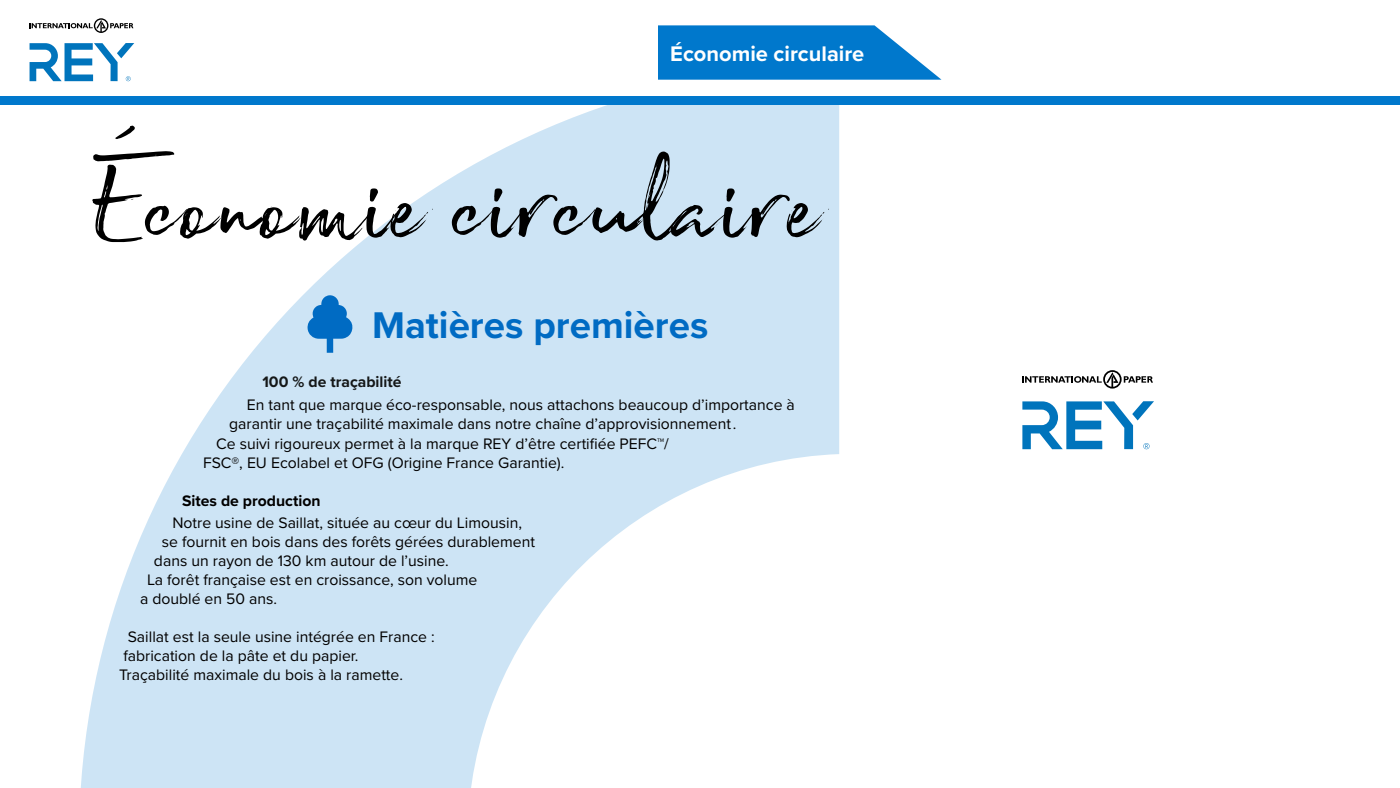
<style>
.page{position:relative;width:1400px;height:788px;background:#fff}
.page>*{position:absolute;margin:0;border:0;box-sizing:border-box;transform-origin:0 0}
.t1{font:142.62px "Broadcast Matter";letter-spacing:-.015em;color:#000}
.t2{font:700 38.5px "Proxima Nova";color:#0078cc}
.t3{font:700 21.88px "Proxima Nova";color:#fff}
.t4{font:15.75px/18.9px "Proxima Nova";color:#000}
.t5{font:700 15.75px "Proxima Nova";color:#1b1b1a}
.t6{font:700 15.75px "Proxima Nova";color:#000}
</style>
<div class="page">
<svg style="left:81px;top:105px;width:758px;height:683px;fill:#cde4f5"></svg>
<div style="left:0;top:96px;width:1400px;height:9px;background:#0078cc"></div>
<svg style="left:29px;top:18px;width:104px;height:15px"></svg>
<svg style="left:30px;top:43px;width:104px;height:38px"></svg>
<svg style="left:1022px;top:370px;width:131px;height:18px"></svg>
<svg style="left:1022px;top:401px;width:132px;height:48px"></svg>
<svg style="left:658px;top:25px;width:284px;height:55px;background:#2189d2"></svg>
<h3 class="t3" style="left:670px;top:38px;width:196px">Économie circulaire</h3>
<h1 class="t1" style="left:90px;top:119px;width:730px">Économie circulaire</h1>
<h2 class="t2" style="left:372px;top:297px;width:338px">Matières premières</h2>
<p class="t5" style="left:262px;top:370px;width:141px">100 % de traçabilité</p>
<p class="t4" style="left:247px;top:394px;width:550px">En tant que marque éco-responsable, nous attachons beaucoup d’importance à</p>
<p class="t4" style="left:229px;top:414px;width:509px">garantir une traçabilité maximale dans notre chaîne d’approvisionnement .</p>
<p class="t4" style="left:216px;top:433px;width:454px">Ce suivi rigoureux permet à la marque REY d’être certifiée PEFC™/</p>
<p class="t4" style="left:203px;top:452px;width:363px">FSC®, EU Ecolabel et OFG (Origine France Garantie).</p>
<p class="t6" style="left:182px;top:488px;width:140px">Sites de production</p>
<p class="t4" style="left:172px;top:513px;width:351px">Notre usine de Saillat, située au cœur du Limousin,</p>
<p class="t4" style="left:162px;top:532px;width:375px">se fournit en bois dans des forêts gérées durablement</p>
<p class="t4" style="left:154px;top:550px;width:296px">dans un rayon de 130 km autour de l’usine.</p>
<p class="t4" style="left:147px;top:569px;width:332px">La forêt française est en croissance, son volume</p>
<p class="t4" style="left:140px;top:588px;width:139px">a doublé en 50 ans.</p>
<p class="t4" style="left:119px;top:626px;width:317px;text-indent:9px">Saillat est la seule usine intégrée en France : fabrication de la pâte et du papier.<br>Traçabilité maximale du bois à la ramette.</p>
</div>
